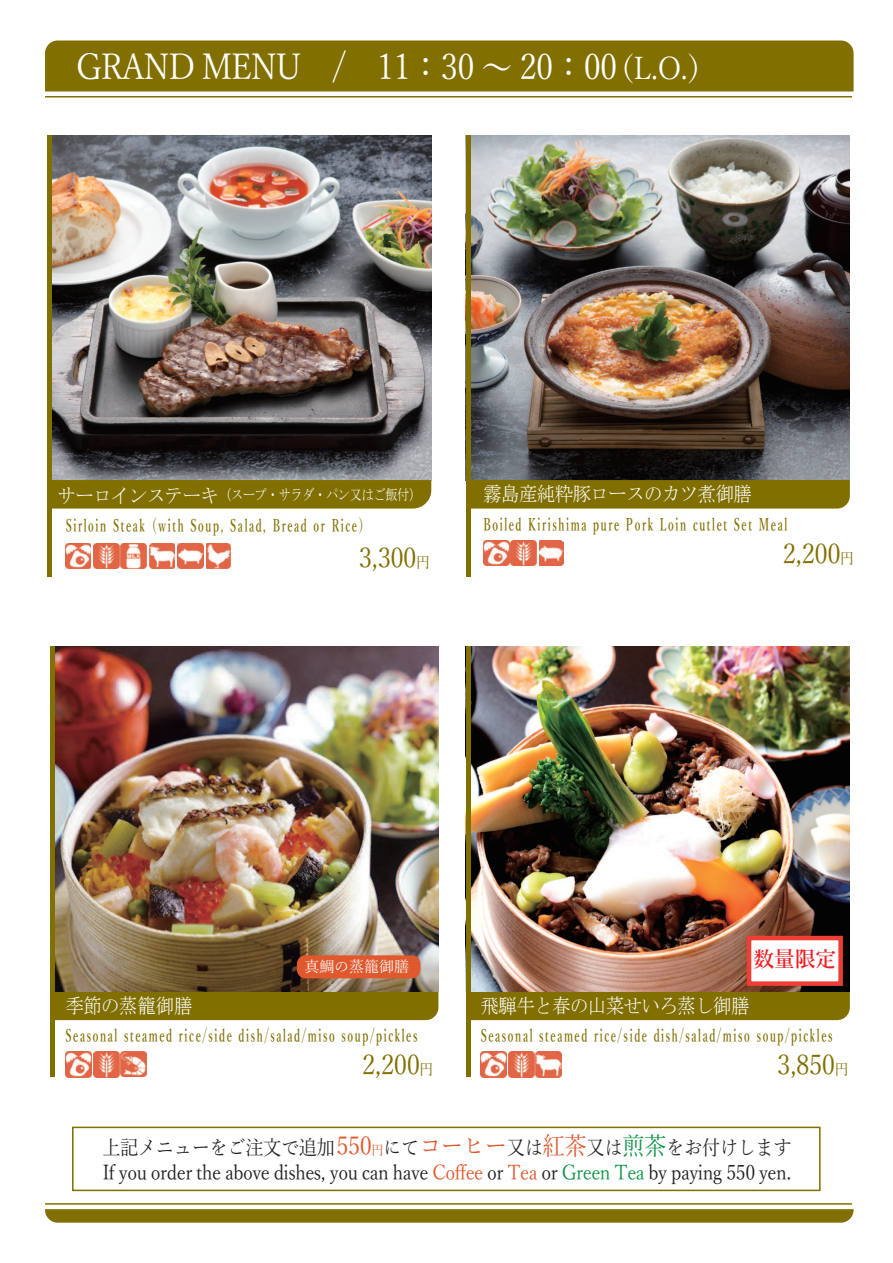
<style>
.page{position:relative;width:893px;height:1263px;background:#fff}
.page>*{position:absolute;margin:0;border:0;box-sizing:border-box;transform-origin:0 0}
.t1{font:35.25px "Yu Mincho";letter-spacing:-.025em;color:#fff;scale:.9 1}
.t2{font:27.45px "Yu Mincho";letter-spacing:-.025em;color:#816f00;scale:.9 1}
.t3{font:600 21.6px "Yu Mincho";color:#ee1d23;scale:.96 1}
.t4{font:20.4px/25.5px "Yu Mincho";letter-spacing:-.025em;color:#231f20;scale:.9 1}
.t5{font:20.4px "MS Mincho";letter-spacing:-.025em;color:#fff;scale:.9 1}
.t6{font:600 17.25px "Yu Mincho";letter-spacing:.16em;color:#816f00;scale:.6 1}
.t7{font:15px "MS Mincho";letter-spacing:-.025em;color:#fff;scale:.81 1}
.t8{font:15px "Yu Mincho";color:#fff}
.s1{font-size:30.9px}
.s2{font-size:15.3px}
.s3{font-size:25.05px;color:#e0582d}
.s4{font-size:13.35px;color:#e0582d}
.s5{font-size:25.05px;color:#0d9344}
.s6{color:#e0582d}
.s7{color:#0d9344}
</style>
<div class="page">
<div style="left:45px;top:41px;width:809px;height:51px;background:#816f00"></div>
<svg style="left:45px;top:1209px;width:809px;height:14px;background:#86750a"></svg>
<hr style="left:45px;top:1203px;width:807px;height:1px;background:#816f00">
<div style="left:72px;top:1127px;width:749px;height:64px;border:1px solid #816f00"></div>
<hr style="left:45px;top:96px;width:807px;height:2px;background:#816f00">
<img style="left:52px;top:135px;width:379px;height:345px">
<div style="left:52px;top:480px;width:379px;height:28px;background:#816f00"></div>
<img style="left:65px;top:543px;width:26px;height:26px">
<img style="left:94px;top:543px;width:25px;height:26px">
<img style="left:121px;top:543px;width:25px;height:26px">
<img style="left:149px;top:543px;width:26px;height:26px">
<img style="left:178px;top:543px;width:25px;height:26px">
<img style="left:206px;top:543px;width:25px;height:26px">
<div style="left:47px;top:135px;width:5px;height:442px;background:#816f00"></div>
<img style="left:470px;top:135px;width:380px;height:345px">
<hr style="left:466px;top:135px;width:4px;height:442px;background:#816f00">
<div style="left:470px;top:480px;width:380px;height:28px;background:#816f00"></div>
<img style="left:484px;top:540px;width:25px;height:26px">
<img style="left:511px;top:540px;width:25px;height:26px">
<img style="left:539px;top:540px;width:25px;height:26px">
<div style="left:55px;top:991px;width:383px;height:29px;background:#816f00"></div>
<img style="left:66px;top:1051px;width:53px;height:26px">
<div style="left:470px;top:991px;width:380px;height:29px;background:#816f00"></div>
<img style="left:55px;top:647px;width:383px;height:344px">
<div style="left:297px;top:955px;width:123px;height:23px;background:#e0582d;border-radius:9px"></div>
<hr style="left:51px;top:647px;width:4px;height:430px;background:#816f00">
<img style="left:121px;top:1051px;width:25px;height:26px">
<img style="left:470px;top:647px;width:380px;height:344px">
<hr style="left:466px;top:647px;width:4px;height:430px;background:#816f00">
<div style="left:747px;top:936px;width:96px;height:50px;background:#fff;border:4px solid #ee3e35"></div>
<img style="left:481px;top:1051px;width:53px;height:26px">
<img style="left:561px;top:1052px;width:1px;height:25px">
<img style="left:536px;top:1052px;width:25px;height:25px">
<h1 class="t1" style="left:76px;top:34px;width:712px">GRAND MENU　/　11：30 ～ 20：00<span class="s1">（L.O.）</span></h1>
<p class="t7" style="left:219px;top:487px;width:251px">（スープ・サラダ・パン又はご飯付）</p>
<p class="t5" style="left:483px;top:484px;width:300px">霧島産純粋豚ロースのカツ煮御膳</p>
<p class="t6" style="left:483px;top:508px;width:508px">Boiled Kirishima pure Pork Loin cutlet Set Meal</p>
<h2 class="t2" style="left:783px;top:528px;width:81px">2,200<span class="s2">円</span></h2>
<p class="t5" style="left:58px;top:485px;width:181px">サーロインステーキ</p>
<p class="t6" style="left:66px;top:509px;width:507px">Sirloin Steak（with Soup, Salad, Bread or Rice）</p>
<h2 class="t2" style="left:359px;top:532px;width:81px">3,300<span class="s2">円</span></h2>
<p class="t5" style="left:66px;top:995px;width:142px">季節の蒸籠御膳</p>
<p class="t8" style="left:304px;top:953px;width:106px">真鯛の蒸籠御膳</p>
<p class="t3" style="left:753px;top:939px;width:88px">数量限定</p>
<p class="t5" style="left:481px;top:995px;width:300px">飛騨牛と春の山菜せいろ蒸し御膳</p>
<p class="t6" style="left:66px;top:1020px;width:588px">Seasonal steamed rice/side dish/salad/miso soup/pickles</p>
<h2 class="t2" style="left:362px;top:1040px;width:81px">2,200<span class="s2">円</span></h2>
<p class="t6" style="left:481px;top:1020px;width:588px">Seasonal steamed rice/side dish/salad/miso soup/pickles</p>
<h2 class="t2" style="left:777px;top:1040px;width:81px">3,850<span class="s2">円</span></h2>
<p class="t4" style="left:102px;top:1132px;width:768px">上記メニューをご注文で追加<span class="s3">550</span><span class="s4">円</span>にて<span class="s3">コーヒー</span>又は<span class="s3">紅茶</span>又は<span class="s5">煎茶</span>をお付けします<br>If you order the above dishes, you can have <span class="s6">Coffee</span> or <span class="s6">Tea</span> or <span class="s7">Green Tea</span> by paying 550 yen.</p>
</div>
